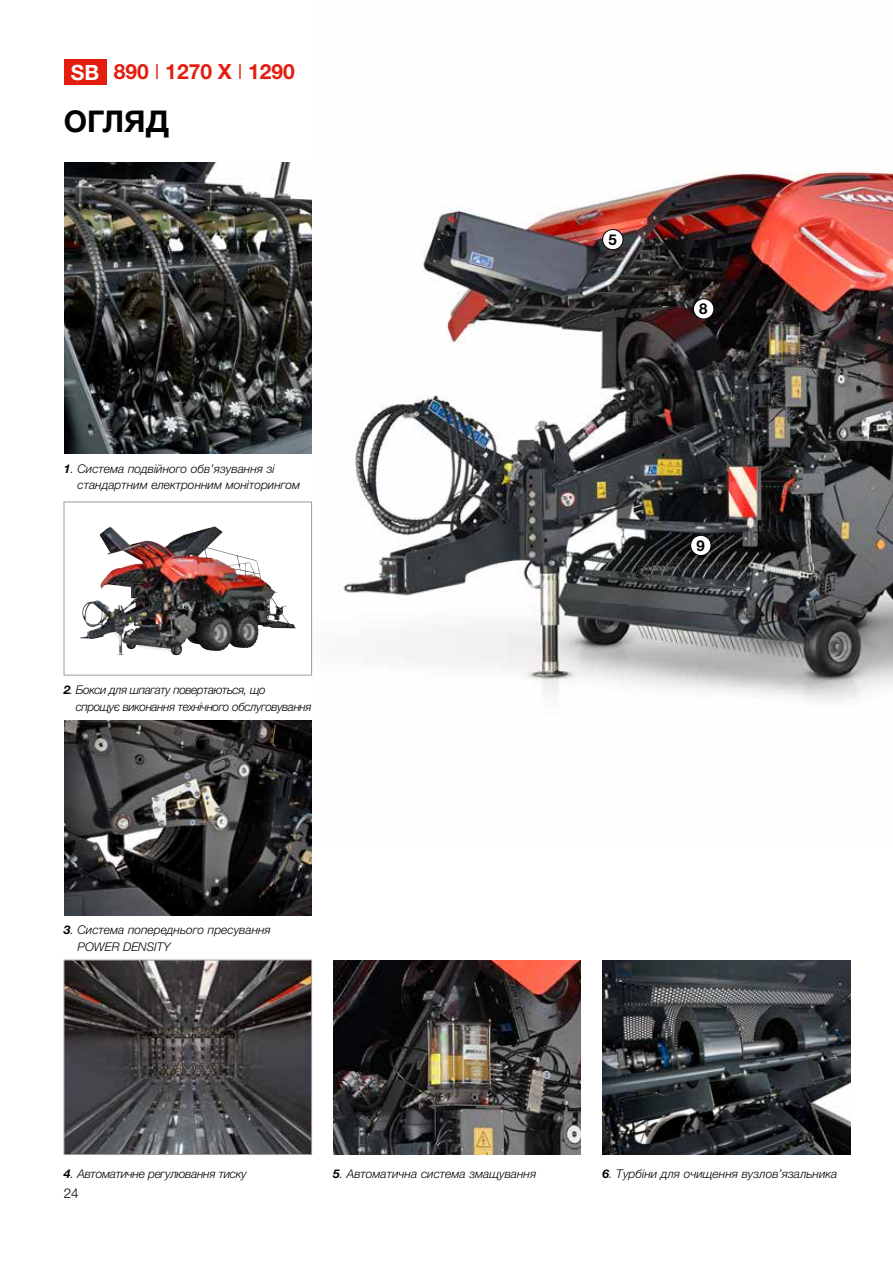
<style>
.page{position:relative;width:893px;height:1263px;background:#fff}
.page>*{position:absolute;margin:0;border:0;box-sizing:border-box;transform-origin:0 0}
.t1{font:700 30px "Helvetica Neue LTW1 G";color:#000}
.t2{font:700 21px "Helvetica Neue LTW1 G";color:#e41e0f}
.t3{font:700 15px "Helvetica Neue LTW1 G";color:#000}
.t4{font:300 13.5px "Helvetica Neue LTW1 G";color:#000}
.t5{font:italic 300 12px/16.5px "Helvetica Neue LTW1 G";color:#000}
.t6{font:italic 300 12px/16.5px "Helvetica Neue LTW1 G";letter-spacing:-.035em;color:#000}
.t7{font:italic 300 12px "Helvetica Neue LTW1 G";letter-spacing:-.025em;color:#000}
.s1{color:#fff}
.s2{font-weight:300}
.s3{font-weight:700}
</style>
<div class="page">
<img style="left:312px;top:171px;width:581px;height:530px">
<div style="left:693px;top:299px;width:21px;height:20px;background:#fff;border-radius:50%"></div>
<div style="left:693px;top:299px;width:21px;height:20px;border:1px solid #000;border-radius:50%"></div>
<div style="left:603px;top:229px;width:20px;height:21px;background:#fff;border-radius:50%"></div>
<div style="left:602px;top:229px;width:21px;height:21px;border:1px solid #000;border-radius:50%"></div>
<div style="left:691px;top:535px;width:20px;height:20px;background:#fff;border-radius:50%"></div>
<div style="left:690px;top:535px;width:21px;height:21px;border:1px solid #000;border-radius:50%"></div>
<img style="left:603px;top:960px;width:247px;height:194px">
<img style="left:333px;top:960px;width:248px;height:194px">
<img style="left:66px;top:962px;width:244px;height:191px">
<div style="left:64px;top:960px;width:248px;height:195px;border:1px solid #9c9c9d"></div>
<img style="left:64px;top:721px;width:248px;height:194px">
<img style="left:99px;top:526px;width:116px;height:72px">
<div style="left:64px;top:502px;width:248px;height:173px;border:1px solid #9c9c9d"></div>
<img style="left:64px;top:162px;width:248px;height:291px">
<div style="left:64px;top:60px;width:42px;height:25px;background:#e41e0f"></div>
<h2 class="t2" style="left:71px;top:59px;width:226px"><span class="s1">SB</span> 890 <span class="s2">I</span> 1270 X <span class="s2">I</span> 1290</h2>
<h1 class="t1" style="left:64px;top:103px;width:106px">ОГЛЯД</h1>
<p class="t5" style="left:77px;top:460px;width:224px;text-indent:-14px"><span class="s3">1</span>. Система подвійного обв’язування зі стандартним електронним моніторингом</p>
<p class="t6" style="left:76px;top:682px;width:237px;text-indent:-12px"><span class="s3">2</span>. Бокси для шпагату повертаються, що спрощує виконання технічного обслуговування</p>
<p class="t5" style="left:77px;top:922px;width:195px;text-indent:-14px"><span class="s3">3</span>. Система попереднього пресування<br>POWER DENSITY</p>
<p class="t3" style="left:608px;top:230px;width:10px">5</p>
<p class="t3" style="left:699px;top:300px;width:10px">8</p>
<p class="t3" style="left:696px;top:536px;width:10px">9</p>
<p class="t7" style="left:64px;top:1166px;width:184px"><span class="s3">4</span>. Автоматичне регулювання тиску</p>
<p class="t5" style="left:333px;top:1165px;width:205px"><span class="s3">5</span>. Автоматична система змащування</p>
<p class="t5" style="left:603px;top:1165px;width:236px"><span class="s3">6</span>. Турбіни для очищення вузлов’язальника</p>
<p class="t4" style="left:64px;top:1185px;width:16px">24</p>
</div>
